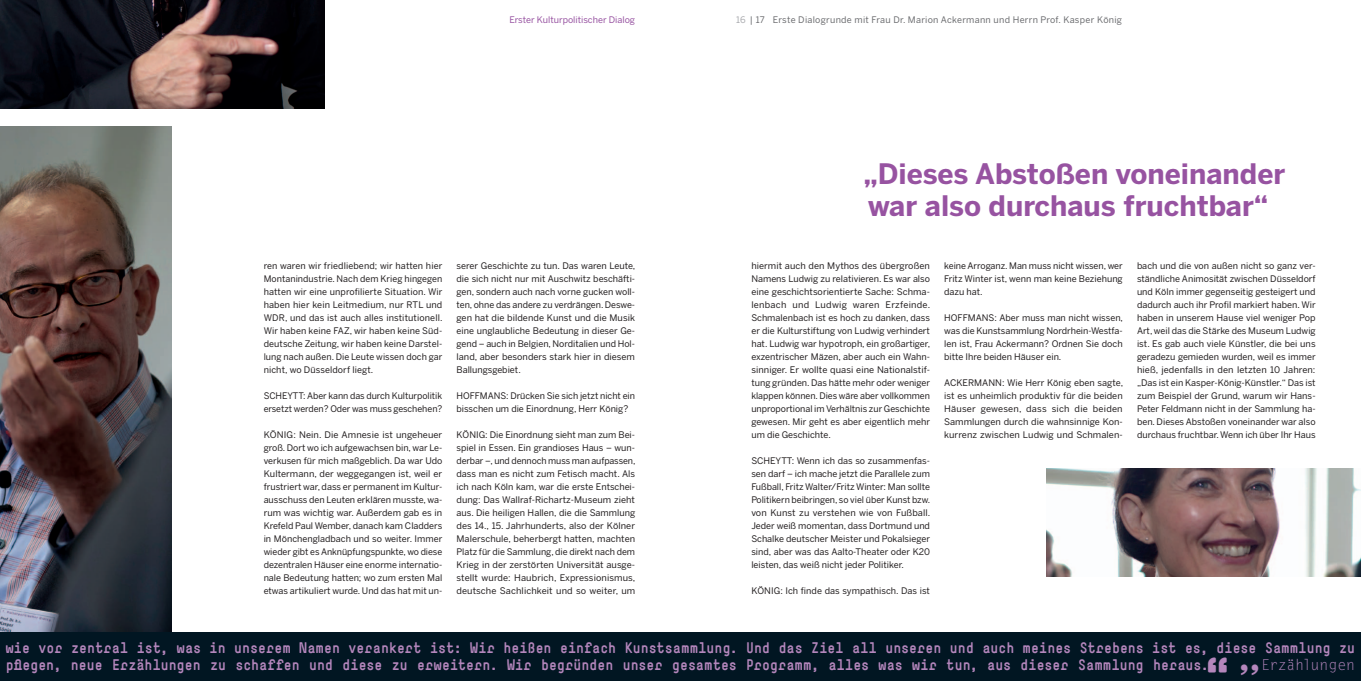
<style>
.page{position:relative;width:1361px;height:681px;background:#fff}
.page>*{position:absolute;margin:0;border:0;box-sizing:border-box;transform-origin:0 0}
.t1{font:700 48px "Simple";color:#b486bc}
.t2{font:48px "Letter Gothic Std";color:#b486bc}
.t3{font:700 28px/32px "Benton Sans";color:#9753a1}
.t4{font:700 15px/17.2px "Simple";letter-spacing:.01em;color:#b486bc}
.t5{font:15px "Letter Gothic Std";letter-spacing:-.025em;color:#b486bc}
.t6{font:9px/13px "Benton Sans";color:#231f20;text-align:justify}
.t7{font:9px "Benton Sans";letter-spacing:.03em;color:#6c6d70}
.t8{font:9px "Benton Sans";color:#9753a1}
.s1{color:#a8a9ad}
</style>
<div class="page">
<img style="left:0;top:0;width:324px;height:108px">
<img style="left:0;top:126px;width:171px;height:506px">
<div style="left:0;top:632px;width:1361px;height:48px;background:#011622"></div>
<img style="left:1046px;top:468px;width:315px;height:108px">
<p class="t8" style="left:509px;top:14px;width:127px">Erster Kulturpolitischer Dialog</p>
<p class="t7" style="left:736px;top:14px;width:387px"><span class="s1">16</span> | 17 Erste Dialogrunde mit Frau Dr. Marion Ackermann und Herrn Prof. Kasper König</p>
<p class="t6" style="left:264px;top:259px;width:180px">ren waren wir friedliebend; wir hatten hier Montanindustrie. Nach dem Krieg hingegen hatten wir eine unprofilierte Situation. Wir haben hier kein Leitmedium, nur RTL und WDR, und das ist auch alles institutionell.<br>Wir haben keine FAZ, wir haben keine Süd&shy;deutsche Zeitung, wir haben keine Darstel&shy;lung nach außen. Die Leute wissen doch gar nicht, wo Düsseldorf liegt.</p>
<p class="t6" style="left:264px;top:389px;width:180px">Scheytt: Aber kann das durch Kulturpolitik ersetzt werden? Oder was muss geschehen?</p>
<p class="t6" style="left:264px;top:428px;width:180px">Kön ig: Nein. Die Amnesie ist ungeheuer groß. Dort wo ich aufgewachsen bin, war Le&shy;verkusen für mich maßgeblich. Da war Udo Kultermann, der weggegangen ist, weil er frustriert war, dass er permanent im Kultur&shy;ausschuss den Leuten erklären musste, wa&shy;rum was wichtig war. Außerdem gab es in Krefeld Paul Wember, danach kam Cladders in Mönchengladbach und so weiter. I mmer wieder gibt es Anknüpfungspunkte, wo diese dezentralen Häuser eine enorme internatio&shy;nale Bedeutung hatten; wo zum ersten Mal etwas artikuliert wurde. Und das hat mit un-</p>
<p class="t6" style="left:456px;top:259px;width:180px">serer Geschichte zu tun. Das waren Leute, die sich nicht nur mit Auschwitz beschäfti&shy;gen, sondern auch nach vorne gucken woll&shy;ten, ohne das andere zu verdrängen. Deswe&shy;gen hat die bildende Kunst und die Musik eine unglaubliche Bedeutung in dieser Ge&shy;gend – auch in Belgien, Norditalien und Hol&shy;land, aber besonders stark hier in diesem Ballungsgebiet.</p>
<p class="t6" style="left:456px;top:389px;width:180px">Hoffmans: Drücken Sie sich jetzt nicht ein bisschen um die Einordnung, Herr König?</p>
<p class="t6" style="left:456px;top:428px;width:180px">Kön ig: Die Einordnung sieht man zum Bei&shy;spiel in Essen. Ein grandioses Haus – wun&shy;derbar –, und dennoch muss man aufpassen, dass man es nicht zum Fetisch macht. Als ich nach Köln kam, war die erste Entschei&shy;dung: Das Wallraf-Richartz-Museum zieht aus. Die heiligen Hallen, die die Sammlung des 14., 15. Jahrhunderts, also der Kölner Malerschule, beherbergt hatten, machten Platz für die Sammlung, die direkt nach dem Krieg in der zerstörten Universität ausge&shy;stellt wurde: Haubrich, Expressionismus, deutsche Sachlichkeit und so weiter, um</p>
<h2 class="t3" style="left:863px;top:157px;width:423px">„Dieses Abstoßen voneinander war also durchaus fruchtbar“</h2>
<p class="t6" style="left:751px;top:259px;width:180px">hiermit auch den Mythos des übergroßen Namens Ludwig zu relativieren. Es war also eine geschichtsorientierte Sache: Schma&shy;lenbach und Ludwig waren Erzfeinde.<br>Schmalenbach ist es hoch zu danken, dass er die Kulturstiftung von Ludwig verhindert hat. Ludwig war hypotroph, ein großartiger, exzentrischer Mäzen, aber auch ein Wahn&shy;sinniger. Er wollte quasi eine Nationalstif&shy;tung gründen. Das hätte mehr oder weniger klappen können. Dies wäre aber vollkommen unproportional im Verhältnis zur Geschichte gewesen. Mir geht es aber eigentlich mehr um die Geschichte.</p>
<p class="t6" style="left:751px;top:454px;width:180px">Scheytt: Wenn ich das so zusammenfas&shy;sen darf – ich mache jetzt die Parallele zum Fußball, Fritz Walter/Fritz Winter: Man sollte Politikern beibringen, so viel über Kunst bzw. von Kunst zu verstehen wie von Fußball.<br>Jeder weiß momentan, dass Dortmund und Schalke deutscher Meister und Pokalsieger sind, aber was das Aalto-Theater oder K20 leisten, das weiß nicht jeder Politiker.</p>
<p class="t6" style="left:751px;top:584px;width:180px">Kön ig: I ch finde das sympathisch. Das ist</p>
<p class="t6" style="left:944px;top:259px;width:180px">keine Arroganz. Man muss nicht wissen, wer Fritz Winter ist, wenn man keine Beziehung dazu hat.</p>
<p class="t6" style="left:944px;top:311px;width:180px">Hoffmans: Aber muss man nicht wissen, was die Kunstsammlung Nordrhein-Westfa&shy;len ist, Frau Ackermann? Ordnen Sie doch bitte I hre beiden Häuser ein.</p>
<p class="t6" style="left:944px;top:376px;width:180px">Ackermann : Wie Herr König eben sagte, ist es unheimlich produktiv für die beiden Häuser gewesen, dass sich die beiden Sammlungen durch die wahnsinnige Kon&shy;kurrenz zwischen Ludwig und Schmalen-</p>
<p class="t6" style="left:1137px;top:259px;width:180px">bach und die von außen nicht so ganz ver&shy;ständliche Animosität zwischen Düsseldorf und Köln immer gegenseitig gesteigert und dadurch auch ihr Profil markiert haben. Wir haben in unserem Hause viel weniger Pop Art, weil das die Stärke des Museum Ludwig ist. Es gab auch viele Künstler, die bei uns geradezu gemieden wurden, weil es immer hieß, jedenfalls in den letzten 10 Jahren: „Das ist ein Kasper-König-Künstler.“ Das ist zum Beispiel der Grund, warum wir Hans-Peter Feldmann nicht in der Sammlung ha&shy;ben. Dieses Abstoßen voneinander war also durchaus fruchtbar. Wenn ich über I hr Haus</p>
<p class="t4" style="left:6px;top:638px;width:1351px">wie vor zentral ist, was in unserem Namen verankert ist: Wir heißen einfach Kunstsammlung. Und das Ziel all unseren und auch meines Strebens ist es, diese Sammlung zu pflegen, neue Erzählungen zu schaffen und diese zu erweitern. Wir begründen unser gesamtes Programm, alles was wir tun, aus dieser Sammlung heraus.</p>
<h1 class="t1" style="left:1205px;top:646px;width:27px">“</h1>
<h1 class="t2" style="left:1234px;top:625px;width:30px">„</h1>
<h3 class="t5" style="left:1261px;top:656px;width:96px">Erzählungen</h3>
</div>
